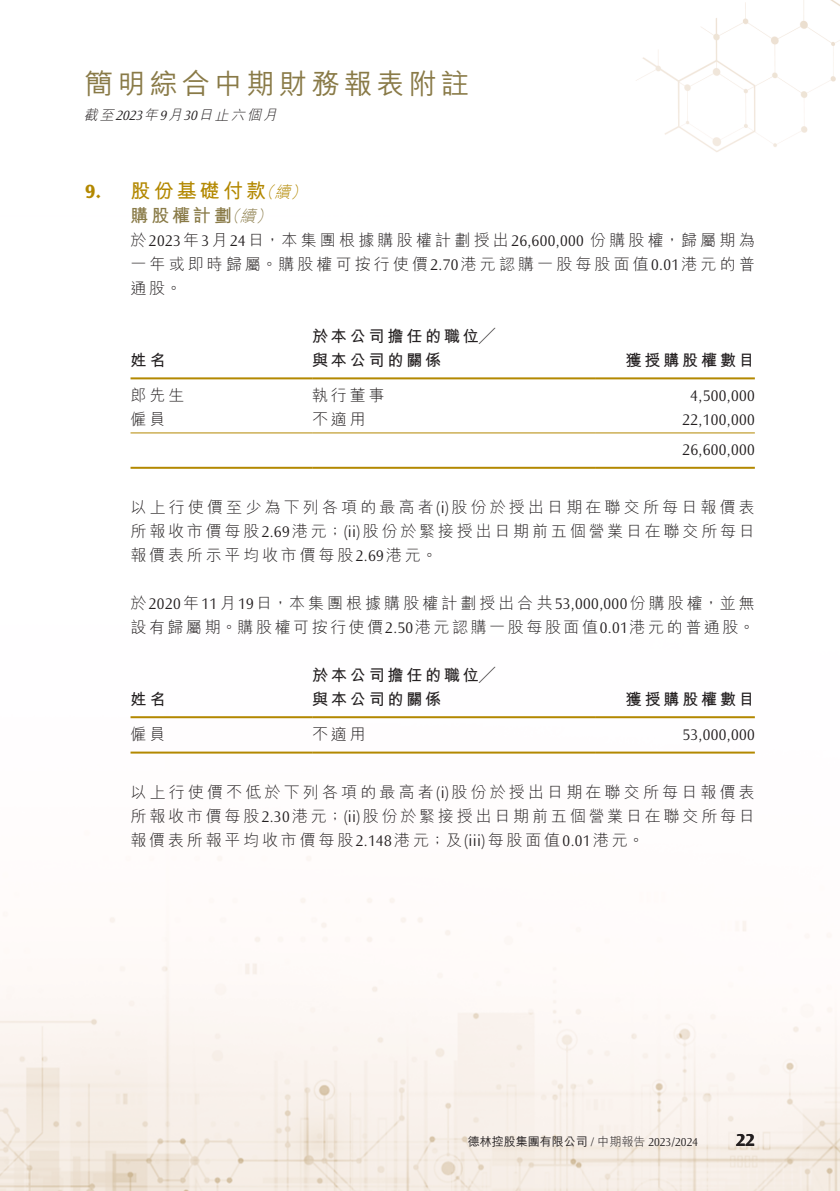
<style>
.page{position:relative;width:840px;height:1191px;background:#fff}
.page>*{position:absolute;margin:0;border:0;box-sizing:border-box;transform-origin:0 0}
.t1{font:500 28px "M Hei HK";letter-spacing:.155em;color:#897a47}
.t2{font:700 20px "M Hei HK";letter-spacing:.155em;color:#b38800}
.t3{font:700 20px "Ocean Sans Std";color:#b38800}
.t4{font:700 18px "M Hei HK";letter-spacing:.155em;color:#897a47}
.t5{font:700 18px "Ocean Sans Std";color:#231f20}
.t6{font:300 16px/24px "M Hei HK";letter-spacing:.175em;color:#231f20;text-align:justify}
.t7{font:700 16px "M Hei HK";letter-spacing:.175em;color:#231f20}
.t8{font:300 16px "Ocean Sans Std";letter-spacing:.025em;color:#231f20}
.t9{font:italic 300 16px "M Hei HK";color:#b38800}
.t10{font:italic 300 16px "M Hei HK";color:#897a47}
.t11{font:italic 300 14px "M Hei HK";color:#231f20}
.t12{font:500 12px "M Hei HK";color:#231f20}
.s1{font-family:"Ocean Sans Std"}
.s2{font-weight:300}
.s3{font-family:"Ocean Sans Std";font-weight:300}
</style>
<div class="page">
<img style="left:0;top:0;width:839px;height:1191px">
<hr style="left:130px;top:377px;width:182px;height:2px;background:#b38800">
<hr style="left:312px;top:377px;width:283px;height:2px;background:#b38800">
<hr style="left:595px;top:377px;width:159px;height:2px;background:#b38800">
<hr style="left:130px;top:432px;width:182px;height:1px;background:#b38800">
<hr style="left:312px;top:432px;width:283px;height:1px;background:#b38800">
<hr style="left:595px;top:432px;width:159px;height:1px;background:#b38800">
<hr style="left:130px;top:467px;width:182px;height:2px;background:#b38800">
<hr style="left:312px;top:467px;width:283px;height:2px;background:#b38800">
<hr style="left:595px;top:467px;width:159px;height:2px;background:#b38800">
<hr style="left:130px;top:716px;width:182px;height:2px;background:#b38800">
<hr style="left:312px;top:716px;width:283px;height:2px;background:#b38800">
<hr style="left:595px;top:716px;width:159px;height:2px;background:#b38800">
<hr style="left:130px;top:751px;width:182px;height:2px;background:#b38800">
<hr style="left:312px;top:751px;width:283px;height:2px;background:#b38800">
<hr style="left:595px;top:751px;width:159px;height:2px;background:#b38800">
<h1 class="t1" style="left:85px;top:64px;width:385px">簡明綜合中期財務報表附註</h1>
<p class="t11" style="left:84px;top:108px;width:197px">截至<span class="s1">2023</span>年月<span class="s1">9 30</span>日止六個月</p>
<p class="t3" style="left:85px;top:180px;width:18px">9.</p>
<p class="t2" style="left:130px;top:176px;width:137px">股份基礎付款</p>
<p class="t9" style="left:274px;top:184px;width:21px">續</p>
<p class="t9" style="left:258px;top:184px;width:21px">（</p>
<p class="t9" style="left:290px;top:184px;width:21px">(</p>
<p class="t4" style="left:130px;top:202px;width:103px">購股權計劃</p>
<p class="t6" style="left:130px;top:228px;width:625px">於<span class="s1">2023</span>年<span class="s1">3</span>月<span class="s1">24</span>日，本集團根據購股權計劃授出 <span class="s1">26,600,000</span> 份購股權，歸屬期為一年或即時歸屬。購股權可按行使價<span class="s1">2.70</span>港元認購一股每股面值<span class="s1">0.01</span>港元的普通股。</p>
<p class="t10" style="left:240px;top:208px;width:21px">續</p>
<p class="t10" style="left:224px;top:208px;width:21px">（</p>
<p class="t10" style="left:256px;top:208px;width:21px">(</p>
<p class="t7" style="left:312px;top:324px;width:184px">於本公司擔任的職位╱</p>
<p class="t7" style="left:130px;top:348px;width:36px">姓名</p>
<p class="t7" style="left:312px;top:348px;width:130px">與本公司的關係</p>
<p class="t7" style="left:625px;top:348px;width:130px">獲授購股權數目</p>
<p class="t6" style="left:130px;top:383px;width:55px">郎先生</p>
<p class="t6" style="left:312px;top:383px;width:74px">執行董事</p>
<p class="t8" style="left:690px;top:387px;width:66px">4,500,000</p>
<p class="t6" style="left:130px;top:407px;width:36px">僱員</p>
<p class="t6" style="left:312px;top:407px;width:55px">不適用</p>
<p class="t8" style="left:682px;top:411px;width:74px">22,100,000</p>
<p class="t8" style="left:682px;top:441px;width:74px">26,600,000</p>
<p class="t6" style="left:130px;top:494px;width:625px">以上行使價至少為下列各項的最高者 <span class="s1">)i(</span> 股份於授出日期在聯交所每日報價表所報收市價每股<span class="s1">2.69</span>港元；<span class="s1">( )i i</span> 股份於緊接授出日期前五個營業日在聯交所每日報價表所示平均收市價每股<span class="s1">2.69</span>港元。</p>
<p class="t6" style="left:130px;top:590px;width:625px">於<span class="s1">2020</span>年<span class="s1">11</span>月<span class="s1">19</span>日，本集團根據購股權計劃授出合共<span class="s1">53,000,000</span>份購股權，並無設有歸屬期。購股權可按行使價<span class="s1">2.50</span>港元認購一股每股面值<span class="s1">0.01</span>港元的普通股。</p>
<p class="t7" style="left:130px;top:687px;width:36px">姓名</p>
<p class="t6" style="left:130px;top:722px;width:36px">僱員</p>
<p class="t7" style="left:312px;top:663px;width:184px">於本公司擔任的職位╱</p>
<p class="t7" style="left:312px;top:687px;width:130px">與本公司的關係</p>
<p class="t6" style="left:312px;top:722px;width:55px">不適用</p>
<p class="t7" style="left:625px;top:687px;width:130px">獲授購股權數目</p>
<p class="t8" style="left:682px;top:726px;width:74px">53,000,000</p>
<p class="t6" style="left:130px;top:779px;width:625px">以上行使價不低於下列各項的最高者 <span class="s1">)i(</span> 股份於授出日期在聯交所每日報價表所報收市價每股<span class="s1">2.30</span>港元；<span class="s1">( )i i</span> 股份於緊接授出日期前五個營業日在聯交所每日報價表所報平均收市價每股<span class="s1">2.148</span>港元；及<span class="s1">(iii)</span>每股面值<span class="s1">0.01</span>港元。</p>
<p class="t12" style="left:467px;top:1132px;width:232px">德林控股集團有限公司 <span class="s2">/ 中期報告</span> <span class="s3">2023/2024</span></p>
<p class="t5" style="left:735px;top:1130px;width:20px">22</p>
</div>
